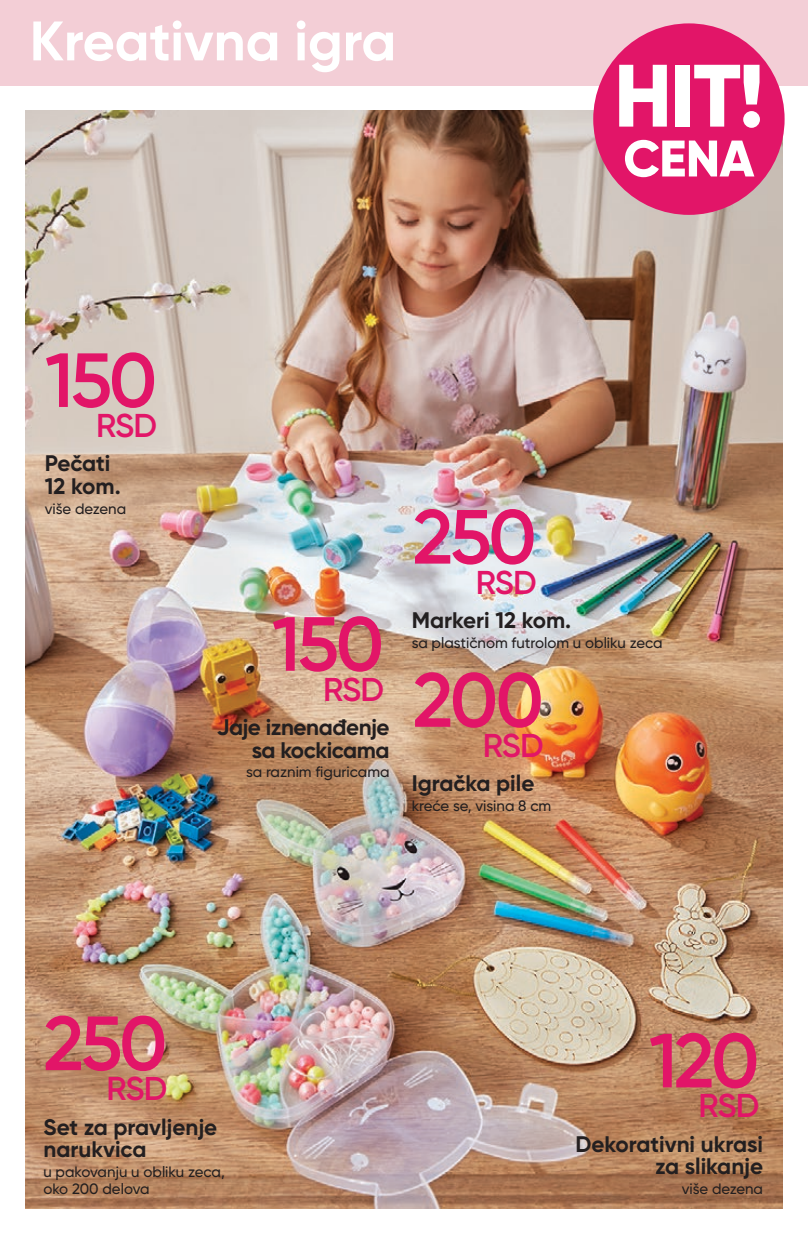
<style>
.page{position:relative;width:808px;height:1234px;background:#fff}
.page>*{position:absolute;margin:0;border:0;box-sizing:border-box;transform-origin:0 0}
.t1{font:800 88.2px "Gilroy";color:#fff}
.t2{font:600 76.5px "Gilroy";letter-spacing:-.045em;color:#e21568}
.t3{font:700 55.5px "Gilroy";color:#fff}
.t4{font:800 51.3px "Gilroy";color:#fff}
.t5{font:600 33px "Gilroy";letter-spacing:-.035em;color:#e21568}
.t6{font:700 22.5px/22.5px "Gilroy";letter-spacing:-.005em;color:#231f20;text-align:right}
.t7{font:500 15px/16.8px "Gilroy";color:#231f20}
</style>
<div class="page">
<div style="left:0;top:0;width:808px;height:85px;background:#f3ced6"></div>
<img style="left:26px;top:111px;width:756px;height:1097px">
<div style="left:593px;top:23px;width:191px;height:192px;background:#e21568;border-radius:50%"></div>
<h3 class="t3" style="left:30px;top:6px;width:368px">Kreativna igra</h3>
<h1 class="t1" style="left:614px;top:40px;width:152px">HIT!</h1>
<h3 class="t4" style="left:623px;top:126px;width:132px">CENA</h3>
<h2 class="t2" style="left:45px;top:332px;width:114px">150</h2>
<h3 class="t5" style="left:96px;top:405px;width:62px">RSD</h3>
<h3 class="t6" style="left:45px;top:452px;width:77px;text-align:left">Pečati<br>12 kom.</h3>
<p class="t7" style="left:45px;top:499px;width:83px">više dezena</p>
<h2 class="t2" style="left:272px;top:596px;width:114px">150</h2>
<h3 class="t5" style="left:323px;top:668px;width:62px">RSD</h3>
<h3 class="t6" style="left:217px;top:715px;width:174px">Jaje iznenađenje sa kockicama</h3>
<p class="t7" style="left:246px;top:763px;width:145px">sa raznim figuricama</p>
<h2 class="t2" style="left:413px;top:489px;width:125px">250</h2>
<h3 class="t5" style="left:476px;top:561px;width:62px">RSD</h3>
<h3 class="t6" style="left:412px;top:608px;width:161px">Markeri 12 kom.</h3>
<p class="t7" style="left:412px;top:633px;width:252px">sa plastičnom futrolom u obliku zeca</p>
<h2 class="t2" style="left:413px;top:652px;width:133px">200</h2>
<h3 class="t5" style="left:483px;top:724px;width:62px">RSD</h3>
<h3 class="t6" style="left:412px;top:771px;width:124px">Igračka pile</h3>
<p class="t7" style="left:412px;top:796px;width:141px">kreće se, visina 8 cm</p>
<h2 class="t2" style="left:43px;top:995px;width:125px">250</h2>
<h3 class="t5" style="left:107px;top:1067px;width:62px">RSD</h3>
<h3 class="t6" style="left:43px;top:1115px;width:175px;text-align:left">Set za pravljenje narukvica</h3>
<p class="t7" style="left:43px;top:1162px;width:183px">u pakovanju u obliku zeca, oko 200 delova</p>
<h2 class="t2" style="left:649px;top:1012px;width:112px">120</h2>
<h3 class="t5" style="left:698px;top:1085px;width:62px">RSD</h3>
<h3 class="t6" style="left:575px;top:1132px;width:189px">Dekorativni ukrasi za slikanje</h3>
<p class="t7" style="left:682px;top:1179px;width:83px">više dezena</p>
</div>
